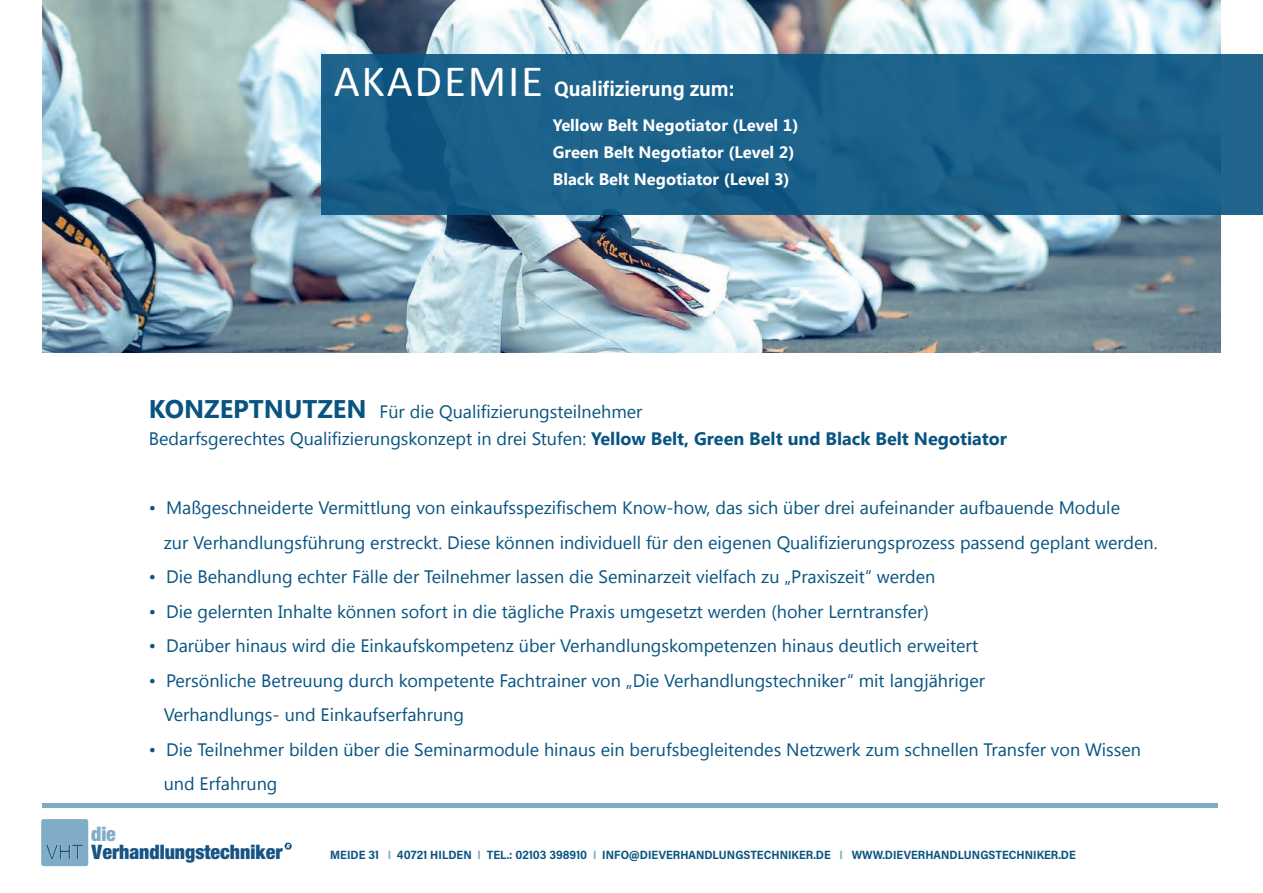
<style>
.page{position:relative;width:1263px;height:893px;background:#fff}
.page>*{position:absolute;margin:0;border:0;box-sizing:border-box;transform-origin:0 0}
.t1{font:700 21px "Acumin Pro Semi Cond";color:#fff}
.t2{font:19.8px "Harvest";color:#175383}
.t3{font:19.8px "Harvest";color:#80acc6}
.t4{font:18px/34.5px "Segoe UI";color:#085481}
.t5{font:700 16.5px/27px "Segoe UI";color:#fff}
.t6{font:700 12px "Acumin Pro Semi Cond";letter-spacing:.005em;color:#085481}
.s1{font-family:"Calibri";font-weight:400;font-size:45px}
.s2{font-weight:700;font-size:25.5px}
.s3{font-weight:700}
.s4{font-family:"Arial";font-size:20.25px}
.s5{color:#80acc2}
</style>
<div class="page">
<div style="left:43px;top:803px;width:1175px;height:5px;background:#80acc2"></div>
<svg style="left:285px;top:842px;width:7px;height:8px"></svg>
<svg style="left:41px;top:819px;width:47px;height:47px;background:#89b2ca"></svg>
<img style="left:43px;top:0;width:1177px;height:353px">
<div style="left:321px;top:54px;width:942px;height:161px;background:linear-gradient(to right,#195f88,#1c628b)"></div>
<p class="t1" style="left:334px;top:74px;width:402px"><span class="s1">AKADEMIE</span> Qualifizierung zum:</p>
<p class="t5" style="left:553px;top:111px;width:247px">Yellow Belt Negotiator (Level 1)<br>Green Belt Negotiator (Level 2)<br>Black Belt Negotiator (Level 3)</p>
<p class="t4" style="left:149px;top:398px;width:859px;line-height:27px"><span class="s2">KONZEPTNUTZEN</span> Für die Qualifizierungsteilnehmer<br>Bedarfsgerechtes Qualifizierungskonzept in drei Stufen: <span class="s3">Yellow Belt, Green Belt und Black Belt Negotiator</span></p>
<p class="t3" style="left:91px;top:823px;width:27px">die</p>
<p class="t4" style="left:164px;top:490px;width:995px;text-indent:-15px">• Maßgeschneiderte Vermittlung von einkaufsspezifischem Know-how, das sich über drei aufeinander aufbauende Module<br>zur Verhandlungsführung erstreckt. Diese können individuell für den eigenen Qualifizierungsprozess passend geplant werden.</p>
<p class="t4" style="left:149px;top:559px;width:788px">• Die Behandlung echter Fälle der Teilnehmer lassen die Seminarzeit vielfach zu „Praxiszeit“ werden</p>
<p class="t4" style="left:149px;top:593px;width:781px">• Die gelernten Inhalte können sofort in die tägliche Praxis umgesetzt werden (hoher Lerntransfer)</p>
<p class="t4" style="left:149px;top:628px;width:831px">• Darüber hinaus wird die Einkaufskompetenz über Verhandlungskompetenzen hinaus deutlich erweitert</p>
<p class="t4" style="left:164px;top:662px;width:823px;text-indent:-15px">• Persönliche Betreuung durch kompetente Fachtrainer von „Die Verhandlungstechniker“ mit langjähriger<br>Verhandlungs- und Einkaufserfahrung</p>
<p class="t4" style="left:164px;top:731px;width:979px;text-indent:-15px">• Die Teilnehmer bilden über die Seminarmodule hinaus ein berufsbegleitendes Netzwerk zum schnellen Transfer von Wissen und Erfahrung</p>
<p class="t2" style="left:46px;top:840px;width:238px"><span class="s4">VHT</span> Verhandlungstechniker</p>
<p class="t6" style="left:330px;top:846px;width:747px">MEIDE 31 <span class="s5">I</span> 40721 HILDEN <span class="s5">I</span> TEL.: 02103 398910 <span class="s5">I</span> INFO@DIEVERHANDLUNGSTECHNIKER.DE <span class="s5">I</span> WWW.DIEVERHANDLUNGSTECHNIKER.DE</p>
</div>
